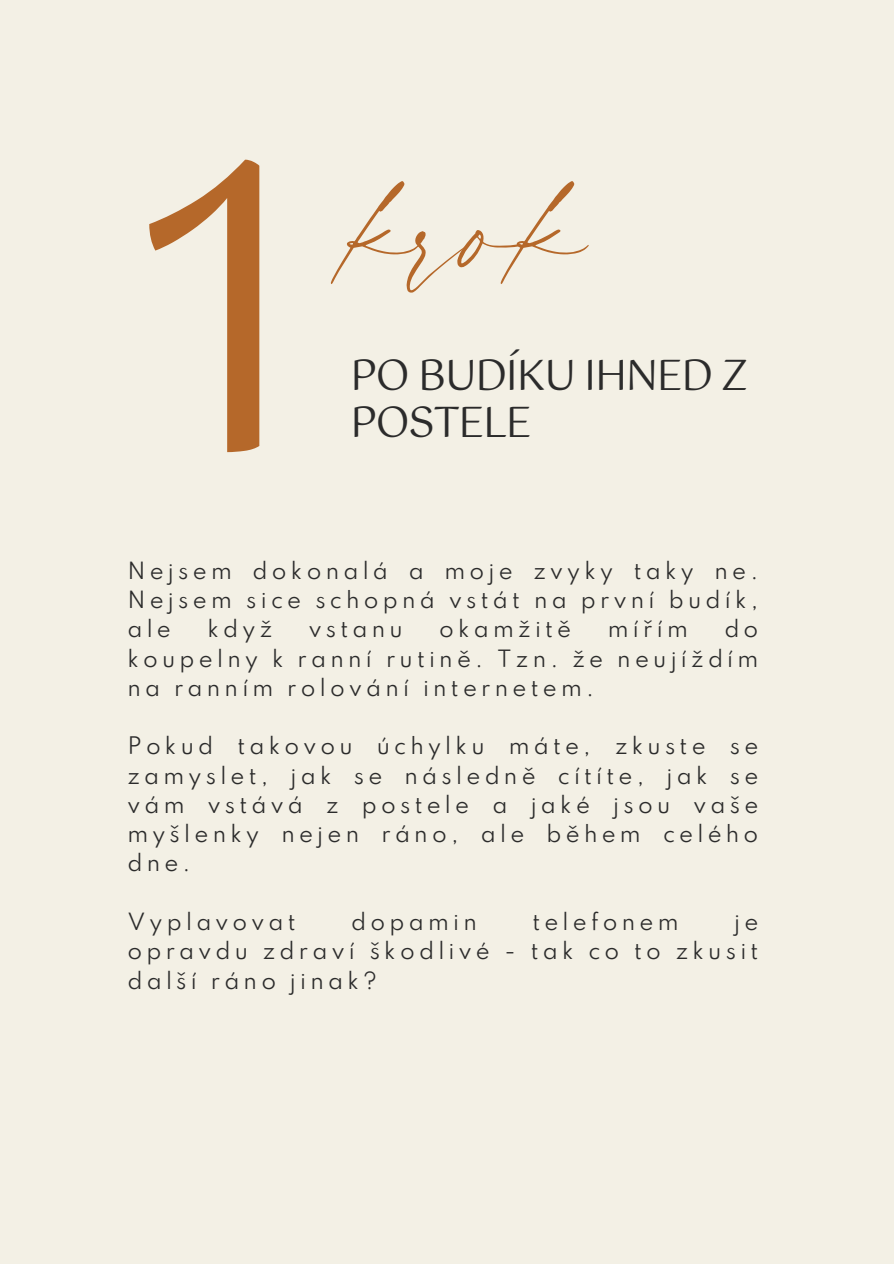
<style>
.page{position:relative;width:894px;height:1264px;background:#fff}
.page>*{position:absolute;margin:0;border:0;box-sizing:border-box;transform-origin:0 0}
.t1{font:407.7px "Gotu";color:#b5682a}
.t2{font:127.5px "Blackstone";color:#b5682a}
.t3{font:42px/47.2px "Gotu";letter-spacing:-.04em;color:#2b2b2b}
.t4{font:21px/29.2px "Spartan";letter-spacing:.2em;color:#2b2b2b;text-align:justify}
</style>
<div class="page">
<div style="left:0;top:0;width:893px;height:1263px;background:#f3f0e5"></div>
<p class="t1" style="left:121px;top:70px;width:191px">1</p>
<p class="t2" style="left:350px;top:118px;width:239px">krok</p>
<p class="t3" style="left:350px;top:352px;width:399px">PO BUDÍKU IHNED Z<br>POSTELE</p>
<p class="t4" style="left:127px;top:558px;width:632px">Nejsem dokonalá a moje zvyky taky ne.<br>Nejsem sice schopná vstát na první budík, ale</p>
<p class="t4" style="left:127px;top:616px;width:632px;text-indent:596px">do koupelny k ranní rutině. Tzn. že neujíždím na ranním rolování internetem.</p>
<h1 class="t4" style="left:127px;top:733px;width:632px">Pokud takovou úchylku máte, zkuste se zamyslet, jak se následně cítíte, jak se vám vstává z postele a jaké jsou vaše myšlenky nejen ráno, ale během celého dne.</h1>
<h2 class="t4" style="left:127px;top:909px;width:170px">Vyplavovat</h2>
<h2 class="t4" style="left:351px;top:909px;width:127px">dopamin</h2>
<h2 class="t4" style="left:532px;top:909px;width:148px">telefonem</h2>
<p class="t4" style="left:207px;top:616px;width:66px">když</p>
<p class="t4" style="left:308px;top:616px;width:95px">vstanu</p>
<p class="t4" style="left:439px;top:616px;width:134px">okamžitě</p>
<p class="t4" style="left:607px;top:616px;width:82px">mířím</p>
<h2 class="t4" style="left:127px;top:909px;width:632px;text-indent:606px">je opravdu zdraví škodlivé - tak co to zkusit další ráno jinak?</h2>
</div>
